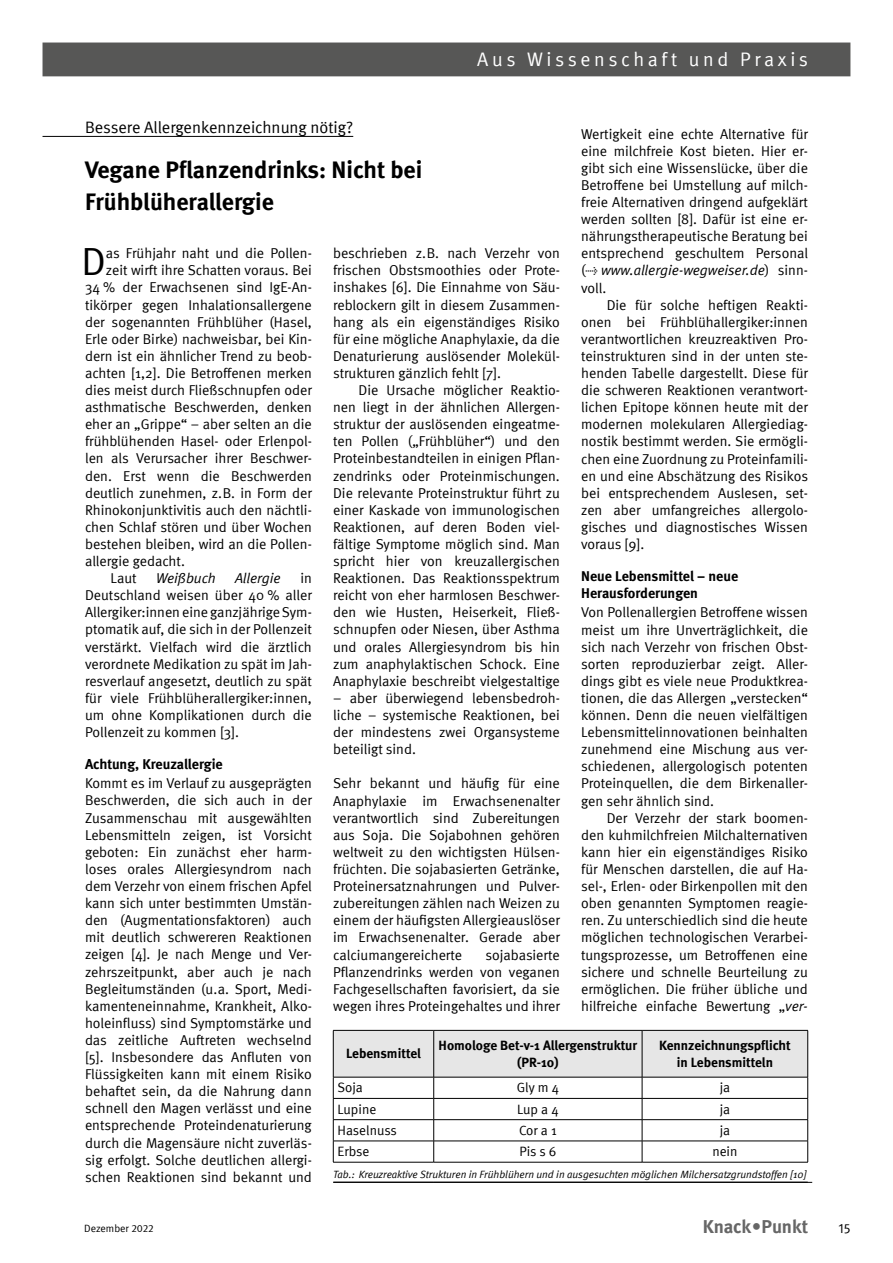
<style>
.page{position:relative;width:893px;height:1263px;background:#fff}
.page>*{position:absolute;margin:0;border:0;box-sizing:border-box;transform-origin:0 0}
.t1{font:39.15px "Meta Normal";color:#000}
.t2{font:700 24px/31.5px "Meta";color:#000}
.t3{font:19.5px "Meta Normal";letter-spacing:.185em;color:#fff}
.t4{font:700 18.75px "Meta";letter-spacing:-.005em;color:#000}
.t5{font:16.5px "Meta Normal";letter-spacing:-.005em;color:#000}
.t6{font:14.25px/17.1px "Meta Normal";color:#000;text-align:justify}
.t7{font:700 14.25px/17.1px "Meta";color:#000}
.t8{font:italic 14.25px "Meta Normal";letter-spacing:-.005em;color:#000}
.t9{font:700 13.5px/16.2px "Meta";color:#000;text-align:center}
.t10{font:13.5px "Meta Normal";color:#000}
.t11{font:13.5px "Meta Normal Expert";color:#000}
.t12{font:italic 10.5px "Meta Normal";color:#000}
.t13{font:10.5px "Meta Normal";color:#000}
.s1{font-family:"Meta Normal Expert"}
.s2{font-style:italic}
</style>
<div class="page">
<div style="left:43px;top:43px;width:807px;height:33px;background:#575756"></div>
<hr style="left:43px;top:136px;width:310px;height:1px;background:#000">
<svg style="left:333px;top:1030px;width:475px;height:132px"></svg>
<hr style="left:333px;top:1162px;width:101px;height:1px;background:#000">
<hr style="left:434px;top:1162px;width:208px;height:1px;background:#000">
<hr style="left:642px;top:1162px;width:166px;height:1px;background:#000">
<hr style="left:333px;top:1182px;width:479px;height:1px;background:#000">
<h3 class="t3" style="left:477px;top:48px;width:332px">Aus Wissenschaft und Praxis</h3>
<p class="t5" style="left:85px;top:118px;width:270px">Bessere Allergenkennzeichnung nötig?</p>
<h2 class="t2" style="left:85px;top:154px;width:339px">Vegane Pflanzendrinks: Nicht bei<br>Frühblüherallergie</h2>
<h1 class="t1" style="left:82px;top:239px;width:26px">D</h1>
<p class="t6" style="left:106px;top:245px;width:207px">as Frühjahr naht und die Pollen-</p>
<p class="t6" style="left:581px;top:125px;width:228px">Wertigkeit eine echte Alternative für eine milchfreie Kost bieten. Hier er&shy;gibt sich eine Wissenslücke, über die Betroffene bei Umstellung auf milch&shy;freie Alternativen dringend aufgeklärt werden sollten [8]. Dafür ist eine er&shy;nährungstherapeutische Beratung bei entsprechend geschultem Personal (<span class="s1">t</span> <span class="s2">www.allergie-wegweiser.de</span>) sinn&shy;voll.</p>
<p class="t6" style="left:581px;top:296px;width:228px;text-indent:26px">Die für solche heftigen Reakti&shy;onen bei Frühblühallergiker:innen verantwortlichen kreuzreaktiven Pro&shy;teinstrukturen sind in der unten ste&shy;henden Tabelle dargestellt. Diese für die schweren Reaktionen verantwort&shy;lichen Epitope können heute mit der modernen molekularen Allergiediag&shy;nostik bestimmt werden. Sie ermögli&shy;chen eine Zuordnung zu Proteinfamili&shy;en und eine Abschätzung des Risikos bei entsprechendem Auslesen, set&shy;zen aber umfangreiches allergolo&shy;gisches und diagnostisches Wissen voraus [9].</p>
<p class="t7" style="left:581px;top:567px;width:159px">Neue Lebensmittel – neue<br>Herausforderungen</p>
<p class="t6" style="left:581px;top:604px;width:228px">Von Pollenallergien Betroffene wissen meist um ihre Unverträglichkeit, die sich nach Verzehr von frischen Obst&shy;sorten reproduzierbar zeigt. Aller&shy;dings gibt es viele neue Produktkrea&shy;tionen, die das Allergen „verstecken“ können. Denn die neuen vielfältigen Lebensmittelinnovationen beinhalten zunehmend eine Mischung aus ver&shy;schiedenen, allergologisch potenten Proteinquellen, die dem Birkenaller&shy;gen sehr ähnlich sind.</p>
<p class="t6" style="left:581px;top:809px;width:228px;text-indent:26px">Der Verzehr der stark boomen&shy;den kuhmilchfreien Milchalternativen kann hier ein eigenständiges Risiko für Menschen darstellen, die auf Ha&shy;sel-, Erlen- oder Birkenpollen mit den oben genannten Symptomen reagie&shy;ren. Zu unterschiedlich sind die heute möglichen technologischen Verarbei&shy;tungsprozesse, um Betroffenen eine sichere und schnelle Beurteilung zu ermöglichen. Die früher übliche und hilfreiche einfache Bewertung „<span class="s2">ver-</span></p>
<p class="t6" style="left:333px;top:245px;width:228px">beschrieben z.B. nach Verzehr von frischen Obstsmoothies oder Prote&shy;inshakes [6]. Die Einnahme von Säu&shy;reblockern gilt in diesem Zusammen&shy;hang als ein eigenständiges Risiko für eine mögliche Anaphylaxie, da die Denaturierung auslösender Molekül&shy;strukturen gänzlich fehlt [7].</p>
<p class="t6" style="left:333px;top:381px;width:228px;text-indent:26px">Die Ursache möglicher Reaktio&shy;nen liegt in der ähnlichen Allergen&shy;struktur der auslösenden eingeatme&shy;ten Pollen („Frühblüher“) und den Proteinbestandteilen in einigen Pflan&shy;zendrinks oder Proteinmischungen.<br>Die relevante Proteinstruktur führt zu einer Kaskade von immunologischen Reaktionen, auf deren Boden viel&shy;fältige Symptome möglich sind. Man spricht hier von kreuzallergischen Reaktionen. Das Reaktionsspektrum reicht von eher harmlosen Beschwer&shy;den wie Husten, Heiserkeit, Fließ&shy;schnupfen oder Niesen, über Asthma und orales Allergiesyndrom bis hin zum anaphylaktischen Schock. Eine Anaphylaxie beschreibt vielgestaltige</p>
<p class="t6" style="left:333px;top:689px;width:228px">– aber überwiegend lebensbedroh&shy;liche – systemische Reaktionen, bei der mindestens zwei Organsysteme beteiligt sind.</p>
<p class="t6" style="left:333px;top:775px;width:228px">Sehr bekannt und häufig für eine Anaphylaxie im Erwachsenenalter verantwortlich sind Zubereitungen aus Soja. Die Sojabohnen gehören weltweit zu den wichtigsten Hülsen&shy;früchten. Die sojabasierten Getränke, Proteinersatznahrungen und Pulver&shy;zubereitungen zählen nach Weizen zu einem der häufigsten Allergieauslöser im Erwachsenenalter. Gerade aber calciumangereicherte</p>
<p class="t6" style="left:106px;top:262px;width:207px">zeit wirft ihre Schatten voraus. Bei</p>
<p class="t6" style="left:85px;top:279px;width:228px">34 % der Erwachsenen sind IgE-An-</p>
<p class="t6" style="left:85px;top:296px;width:228px">tikörper gegen Inhalationsallergene</p>
<p class="t6" style="left:85px;top:313px;width:228px">der sogenannten Frühblüher (Hasel,</p>
<p class="t6" style="left:85px;top:330px;width:228px">Erle oder Birke) nachweisbar, bei Kin-</p>
<p class="t6" style="left:85px;top:347px;width:228px">dern ist ein ähnlicher Trend zu beob-</p>
<p class="t6" style="left:85px;top:364px;width:228px">achten [1,2]. Die Betroffenen merken</p>
<p class="t6" style="left:85px;top:381px;width:228px">dies meist durch Fließschnupfen oder</p>
<p class="t6" style="left:85px;top:398px;width:228px">asthmatische Beschwerden, denken</p>
<p class="t6" style="left:85px;top:416px;width:228px">eher an „Grippe“ – aber selten an die</p>
<p class="t6" style="left:85px;top:433px;width:228px">frühblühenden Hasel- oder Erlenpol-</p>
<p class="t6" style="left:85px;top:450px;width:228px">len als Verursacher ihrer Beschwer-</p>
<p class="t6" style="left:85px;top:467px;width:228px">den. Erst wenn die Beschwerden</p>
<p class="t6" style="left:85px;top:484px;width:228px">deutlich zunehmen, z.B. in Form der</p>
<p class="t6" style="left:85px;top:501px;width:228px">Rhinokonjunktivitis auch den nächtli-</p>
<p class="t6" style="left:85px;top:518px;width:228px">chen Schlaf stören und über Wochen</p>
<p class="t6" style="left:85px;top:535px;width:228px">bestehen bleiben, wird an die Pollen-</p>
<p class="t6" style="left:85px;top:552px;width:101px">allergie gedacht.</p>
<p class="t6" style="left:111px;top:569px;width:28px">Laut</p>
<p class="t8" style="left:156px;top:570px;width:61px">Weißbuch</p>
<p class="t8" style="left:235px;top:570px;width:47px">Allergie</p>
<p class="t6" style="left:85px;top:569px;width:228px;text-indent:215px">in Deutschland weisen über 40 % aller Allergiker:innen eine ganzjährige Sym&shy;ptomatik auf, die sich in der Pollenzeit verstärkt. Vielfach wird die ärztlich verordnete Medikation zu spät im Jah&shy;resverlauf angesetzt, deutlich zu spät für viele Frühblüherallergiker:innen, um ohne Komplikationen durch die Pollenzeit zu kommen [3].</p>
<p class="t7" style="left:85px;top:755px;width:139px">Achtung, Kreuzallergie</p>
<p class="t6" style="left:85px;top:775px;width:228px">Kommt es im Verlauf zu ausgeprägten Beschwerden, die sich auch in der Zusammenschau mit ausgewählten Lebensmitteln zeigen, ist Vorsicht geboten: Ein zunächst eher harm&shy;loses orales Allergiesyndrom nach dem Verzehr von einem frischen Apfel kann sich unter bestimmten Umstän&shy;den (Augmentationsfaktoren) auch mit deutlich schwereren Reaktionen zeigen [4]. Je nach Menge und Ver&shy;zehrszeitpunkt, aber auch je nach Begleitumständen (u.a. Sport, Medi&shy;kamenteneinnahme, Krankheit, Alko&shy;holeinfluss) sind Symptomstärke und das zeitliche Auftreten wechselnd [5]. Insbesondere das Anfluten von Flüssigkeiten kann mit einem Risiko behaftet sein, da die Nahrung dann schnell den Magen verlässt und eine entsprechende Proteindenaturierung durch die Magensäure nicht zuverläs&shy;sig erfolgt. Solche deutlichen allergi&shy;schen Reaktionen sind bekannt und</p>
<p class="t6" style="left:333px;top:946px;width:228px;text-indent:152px">sojabasierte Pflanzendrinks werden von veganen Fachgesellschaften favorisiert, da sie wegen ihres Proteingehaltes und ihrer</p>
<p class="t9" style="left:346px;top:1045px;width:76px">Lebensmittel</p>
<p class="t9" style="left:439px;top:1037px;width:200px">Homologe Bet-v-1 Allergenstruktur (PR-10)</p>
<p class="t9" style="left:659px;top:1037px;width:133px">Kennzeichnungspflicht in Lebensmitteln</p>
<p class="t10" style="left:338px;top:1080px;width:27px">Soja</p>
<p class="t10" style="left:517px;top:1080px;width:44px">Gly m 4</p>
<p class="t10" style="left:720px;top:1080px;width:12px">ja</p>
<p class="t10" style="left:338px;top:1101px;width:40px">Lupine</p>
<p class="t10" style="left:517px;top:1101px;width:43px">Lup a 4</p>
<p class="t10" style="left:720px;top:1101px;width:12px">ja</p>
<p class="t10" style="left:338px;top:1122px;width:61px">Haselnuss</p>
<p class="t10" style="left:519px;top:1122px;width:39px">Cor a 1</p>
<p class="t10" style="left:720px;top:1122px;width:12px">ja</p>
<p class="t10" style="left:338px;top:1144px;width:33px">Erbse</p>
<p class="t10" style="left:519px;top:1144px;width:38px">Pis s 6</p>
<p class="t10" style="left:712px;top:1144px;width:27px">nein</p>
<p class="t12" style="left:333px;top:1168px;width:475px">Tab.: Kreuzreaktive Strukturen in Frühblühern und in ausgesuchten möglichen Milchersatzgrundstoffen [10]</p>
<p class="t13" style="left:84px;top:1223px;width:71px">Dezember <span class="s1">2022</span></p>
<h3 class="t4" style="left:703px;top:1215px;width:107px">Knack • Punkt</h3>
<p class="t11" style="left:839px;top:1221px;width:13px">15</p>
</div>
